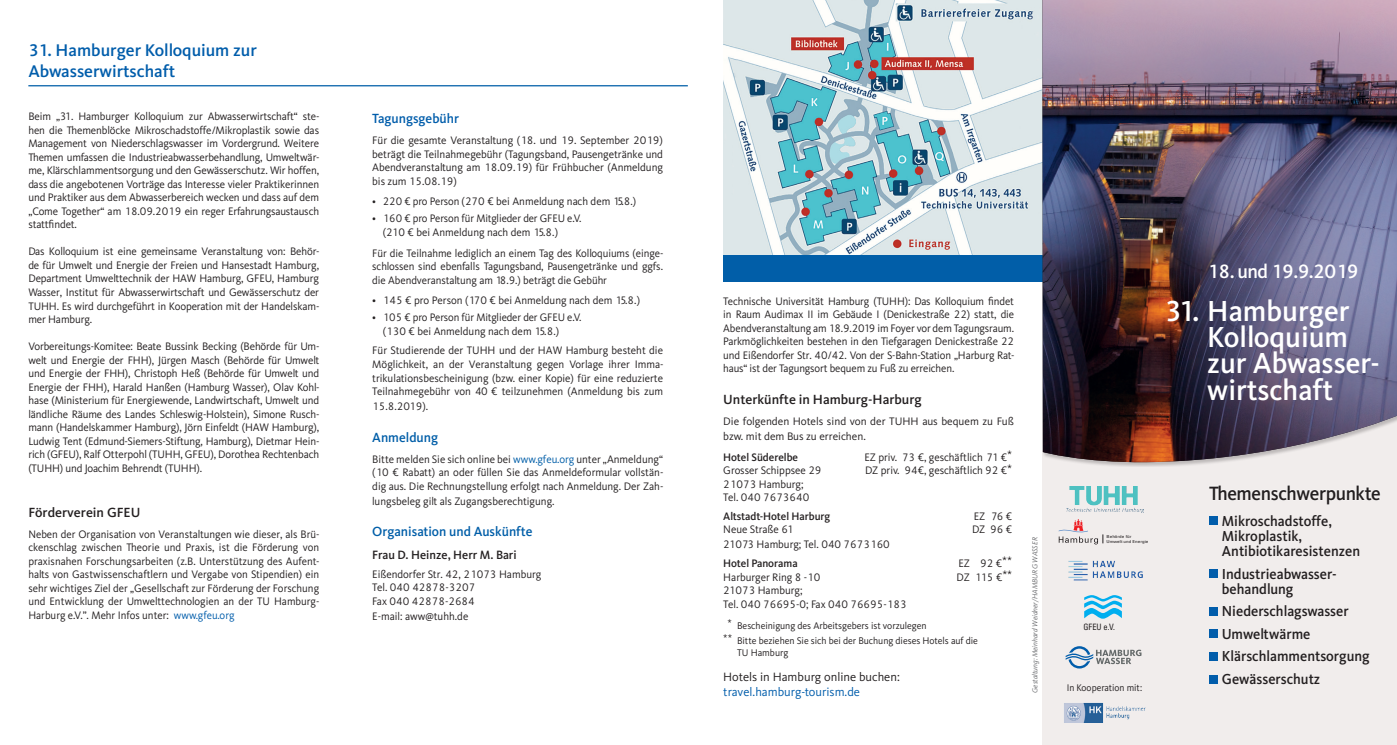
<style>
.page{position:relative;width:1397px;height:745px;background:#fff}
.page>*{position:absolute;margin:0;border:0;box-sizing:border-box;transform-origin:0 0}
.t1{font:700 30px/26.2px "Wasserwerke Kievit";color:#fff}
.t2{font:700 20px "Wasserwerke Kievit";letter-spacing:-.02em;color:#231f20;scale:.95 1}
.t3{font:700 20px "Wasserwerke Kievit";letter-spacing:-.03em;color:#fff}
.t4{font:700 17.5px/21px "Wasserwerke Kievit";color:#015dab}
.t5{font:700 15px/15px "Wasserwerke Kievit";color:#231f20;scale:.95 1}
.t6{font:700 13.75px "Wasserwerke Kievit";color:#231f20}
.t7{font:700 13.75px "Wasserwerke Kievit";color:#015ea8}
.t8{font:700 13.75px "Wasserwerke Kievit";color:#015dab}
.t9{font:12.5px "Wasserwerke Kievit";color:#231f20}
.t10{font:12.5px "Wasserwerke Kievit";color:#015dab}
.t11{font:700 12.5px "Wasserwerke Kievit";color:#231f20}
.t12{font:11.25px/13.5px "Wasserwerke Kievit";color:#231f20;text-align:justify}
.t13{font:11.25px/13.5px "Wasserwerke Kievit";color:#231f20;text-align:justify;scale:.96 1}
.t14{font:11.25px/13.5px "Wasserwerke Kievit";color:#231f20;scale:.95 1}
.t15{font:700 11.25px "Wasserwerke Kievit";color:#231f20}
.t16{font:10px/15px "Wasserwerke Kievit";color:#231f20}
.t17{font:10px "Wasserwerke Kievit";color:#231f20;scale:.95 1}
.t18{font:condensed 8.75px "Univers";color:#231f20;scale:.96 1}
.t19{font:italic 7.5px "Wasserwerke Kievit";color:#6c6d70}
.t20{font:condensed 4.12px/4.6px "Univers";color:#231f20;scale:1.26 1}
.s1{color:#015dab}
.s2{color:#015ea8}
</style>
<div class="page">
<div style="left:1042px;top:0;width:354px;height:744px;background:#f1edec"></div>
<svg style="left:1084px;top:595px;width:37px;height:23px"></svg>
<img style="left:723px;top:0;width:318px;height:255px">
<hr style="left:28px;top:85px;width:659px;height:1px;background:#015ea8">
<div style="left:723px;top:255px;width:319px;height:26px;background:#015ea8"></div>
<img style="left:1068px;top:560px;width:75px;height:21px">
<svg style="left:1065px;top:646px;width:76px;height:22px"></svg>
<img style="left:1042px;top:0;width:354px;height:462px">
<div style="left:1208px;top:484px;width:172px;height:21px;background:linear-gradient(to right,#f5f2f1,#f5f2f1)"></div>
<div style="left:1209px;top:516px;width:8px;height:9px;background:#015dab"></div>
<div style="left:1209px;top:569px;width:8px;height:9px;background:#015dab"></div>
<div style="left:1209px;top:606px;width:8px;height:9px;background:#015dab"></div>
<div style="left:1209px;top:651px;width:8px;height:9px;background:#015dab"></div>
<div style="left:1209px;top:629px;width:8px;height:9px;background:#015dab"></div>
<div style="left:1209px;top:674px;width:8px;height:9px;background:#015dab"></div>
<img style="left:1064px;top:703px;width:81px;height:18px">
<img style="left:1066px;top:486px;width:76px;height:26px">
<svg style="left:1058px;top:519px;width:45px;height:25px"></svg>
<h3 class="t4" style="left:28px;top:39px;width:230px">31. Hamburger Kolloquium zur<br>Abwasserwirtschaft</h3>
<p class="t12" style="left:28px;top:110px;width:292px">Beim „31. Hamburger Kolloquium zur Abwasserwirtschaft“ ste&shy;hen die Themenblöcke Mikroschadstoffe/Mikroplastik sowie das Management von Niederschlagswasser im Vordergrund. Weitere Themen umfassen die Industrieabwasserbehandlung, Umweltwär&shy;me, Klärschlammentsorgung und den Gewässerschutz. Wir hoffen, dass die angebotenen Vorträge das Interesse vieler Praktikerinnen und Praktiker aus dem Abwasserbereich wecken und dass auf dem „Come Together“ am 18.09.2019 ein reger Erfahrungsaustausch stattfindet.</p>
<p class="t12" style="left:28px;top:245px;width:292px">Das Kolloquium ist eine gemeinsame Veranstaltung von: Behör&shy;de für Umwelt und Energie der Freien und Hansestadt Hamburg, Department Umwelttechnik der HAW Hamburg, GFEU, Hamburg Wasser, Institut für Abwasserwirtschaft und Gewässerschutz der TUHH. Es wird durchgeführt in Kooperation mit der Handelskam&shy;mer Hamburg.</p>
<p class="t12" style="left:28px;top:339px;width:292px">Vorbereitungs-Komitee: Beate Bussink Becking (Behörde für Um&shy;welt und Energie der FHH), Jürgen Masch (Behörde für Umwelt und Energie der FHH), Christoph Heß (Behörde für Umwelt und Energie der FHH), Harald Hanßen (Hamburg Wasser), Olav Kohl&shy;hase (Ministerium für Energiewende, Landwirtschaft, Umwelt und ländliche Räume des Landes Schleswig-Holstein), Simone Rusch&shy;mann (Handelskammer Hamburg), Jörn Einfeldt (HAW Hamburg), Ludwig Tent (Edmund-Siemers-Stiftung, Hamburg), Dietmar Hein&shy;rich (GFEU), Ralf Otterpohl (TUHH, GFEU), Dorothea Rechtenbach (TUHH) und Joachim Behrendt (TUHH).</p>
<p class="t6" style="left:28px;top:504px;width:114px">Förderverein GFEU</p>
<p class="t13" style="left:28px;top:527px;width:305px">Neben der Organisation von Veranstaltungen wie dieser, als Brü&shy;ckenschlag zwischen Theorie und Praxis, ist die Förderung von praxisnahen Forschungsarbeiten (z.B. Unterstützung des Aufent&shy;halts von Gastwissenschaftlern und Vergabe von Stipendien) ein sehr wichtiges Ziel der „Gesellschaft zur Förderung der Forschung und Entwicklung der Umwelttechnologien an der TU Hamburg-Harburg e.V.”. Mehr Infos unter: <span class="s1">www.gfeu.org</span></p>
<p class="t8" style="left:372px;top:110px;width:88px">Tagungsgebühr</p>
<p class="t12" style="left:372px;top:133px;width:292px">Für die gesamte Veranstaltung (18. und 19. September 2019) beträgt die Teilnahmegebühr (Tagungsband, Pausengetränke und Abendveranstaltung am 18.09.19) für Frühbucher (Anmeldung bis zum 15.08.19)</p>
<p class="t14" style="left:372px;top:194px;width:279px">• 220 € pro Person (270 € bei Anmeldung nach dem 15.8.)</p>
<p class="t14" style="left:383px;top:211px;width:210px;text-indent:-11px">• 160 € pro Person für Mitglieder der GFEU e.V. (210 € bei Anmeldung nach dem 15.8.)</p>
<p class="t13" style="left:372px;top:246px;width:305px">Für die Teilnahme lediglich an einem Tag des Kolloquiums (einge&shy;schlossen sind ebenfalls Tagungsband, Pausengetränke und ggfs. die Abendveranstaltung am 18.9.) beträgt die Gebühr</p>
<p class="t12" style="left:372px;top:293px;width:269px">• 145 € pro Person (170 € bei Anmeldung nach dem 15.8.)</p>
<p class="t14" style="left:383px;top:310px;width:210px;text-indent:-11px">• 105 € pro Person für Mitglieder der GFEU e.V. (130 € bei Anmeldung nach dem 15.8.)</p>
<p class="t12" style="left:372px;top:344px;width:292px">Für Studierende der TUHH und der HAW Hamburg besteht die Möglichkeit, an der Veranstaltung gegen Vorlage ihrer Imma&shy;trikulationsbescheinigung (bzw. einer Kopie) für eine reduzierte Teilnahmegebühr von 40 € teilzunehmen (Anmeldung bis zum</p>
<p class="t12" style="left:372px;top:399px;width:57px">15.8.2019).</p>
<p class="t7" style="left:372px;top:429px;width:67px">Anmeldung</p>
<p class="t12" style="left:372px;top:452px;width:292px">Bitte melden Sie sich online bei <span class="s2">www.gfeu.org</span> unter „Anmeldung“ (10 € Rabatt) an oder füllen Sie das Anmeldeformular vollstän&shy;dig aus. Die Rechnungstellung erfolgt nach Anmeldung. Der Zah-</p>
<p class="t12" style="left:372px;top:494px;width:184px">lungsbeleg gilt als Zugangsberechtigung.</p>
<p class="t7" style="left:372px;top:523px;width:162px">Organisation und Auskünfte</p>
<p class="t11" style="left:372px;top:547px;width:146px">Frau D. Heinze, Herr M. Bari</p>
<p class="t12" style="left:372px;top:566px;width:171px;text-align:left">Eißendorfer Str. 42, 21073 Hamburg<br>Tel. 040 42878-3207<br>Fax 040 42878-2684</p>
<p class="t12" style="left:372px;top:608px;width:98px">E-mail: aww@tuhh.de</p>
<p class="t13" style="left:723px;top:294px;width:305px">Technische Universität Hamburg (TUHH): Das Kolloquium findet in Raum Audimax II im Gebäude I (Denickestraße 22) statt, die Abendveranstaltung am 18.9.2019 im Foyer vor dem Tagungsraum.<br>Parkmöglichkeiten bestehen in den Tiefgaragen Denickestraße 22 und Eißendorfer Str. 40/42. Von der S-Bahn-Station „Harburg Rat&shy;haus“ ist der Tagungsort bequem zu Fuß zu erreichen.</p>
<p class="t6" style="left:723px;top:391px;width:200px">Unterkünfte in Hamburg-Harburg</p>
<p class="t12" style="left:723px;top:413px;width:292px;line-height:15px">Die folgenden Hotels sind von der TUHH aus bequem zu Fuß bzw. mit dem Bus zu erreichen.</p>
<p class="t15" style="left:723px;top:450px;width:76px">Hotel Süderelbe</p>
<p class="t12" style="left:864px;top:450px;width:149px">EZ priv. 73 €, geschäftlich 71 €*</p>
<p class="t12" style="left:723px;top:463px;width:100px">Grosser Schippsee 29</p>
<p class="t12" style="left:865px;top:463px;width:149px">DZ priv. 94€, geschäftlich 92 €*</p>
<p class="t12" style="left:723px;top:477px;width:88px">21073 Hamburg;<br>Tel. 040 7673640</p>
<p class="t15" style="left:723px;top:509px;width:108px">Altstadt-Hotel Harburg</p>
<p class="t12" style="left:973px;top:509px;width:40px">EZ 76 €</p>
<p class="t12" style="left:723px;top:522px;width:72px">Neue Straße 61</p>
<p class="t12" style="left:971px;top:522px;width:42px">DZ 96 €</p>
<p class="t12" style="left:723px;top:537px;width:168px">21073 Hamburg; Tel. 040 7673160</p>
<p class="t15" style="left:723px;top:556px;width:76px">Hotel Panorama</p>
<p class="t12" style="left:958px;top:556px;width:55px">EZ 92 €**</p>
<p class="t12" style="left:723px;top:569px;width:99px">Harburger Ring 8 -10</p>
<p class="t12" style="left:956px;top:569px;width:57px">DZ 115 €**</p>
<p class="t12" style="left:723px;top:583px;width:185px">21073 Hamburg;<br>Tel. 040 76695-0; Fax 040 76695-183</p>
<p class="t16" style="left:723px;top:617px;width:256px;text-indent:4px">* Bescheinigung des Arbeitsgebers ist vorzulegen<br>** Bitte beziehen Sie sich bei der Buchung dieses Hotels auf die</p>
<p class="t16" style="left:737px;top:644px;width:53px">TU Hamburg</p>
<p class="t9" style="left:723px;top:669px;width:178px">Hotels in Hamburg online buchen:</p>
<p class="t10" style="left:723px;top:684px;width:138px">travel.hamburg-tourism.de</p>
<p class="t19" style="left:1030px;top:692px;width:157px;rotate:-90deg">Gestaltung: Meinhard Weidner/HAMBURG WASSER</p>
<h2 class="t3" style="left:1206px;top:260px;width:153px">18. und 19.9.2019</h2>
<h1 class="t1" style="left:1206px;top:297px;width:174px;text-indent:-43px">31. Hamburger<br>Kolloquium zur Abwasser&shy;wirtschaft</h1>
<p class="t20" style="left:1106px;top:534px;width:35px">Behörde für<br>Umwelt und Energie</p>
<p class="t18" style="left:1083px;top:620px;width:34px">GFEU e.V.</p>
<p class="t17" style="left:1066px;top:681px;width:81px">In Kooperation mit:</p>
<h2 class="t2" style="left:1208px;top:481px;width:182px">Themenschwerpunkte</h2>
<h3 class="t5" style="left:1221px;top:513px;width:147px">Mikroschadstoffe,<br>Mikroplastik,<br>Antibiotikaresistenzen</h3>
<h3 class="t5" style="left:1221px;top:566px;width:122px">Industrieabwasser&shy;behandlung</h3>
<h3 class="t5" style="left:1221px;top:599px;width:157px;line-height:22.5px">Niederschlagswasser<br>Umweltwärme<br>Klärschlammentsorgung<br>Gewässerschutz</h3>
</div>
